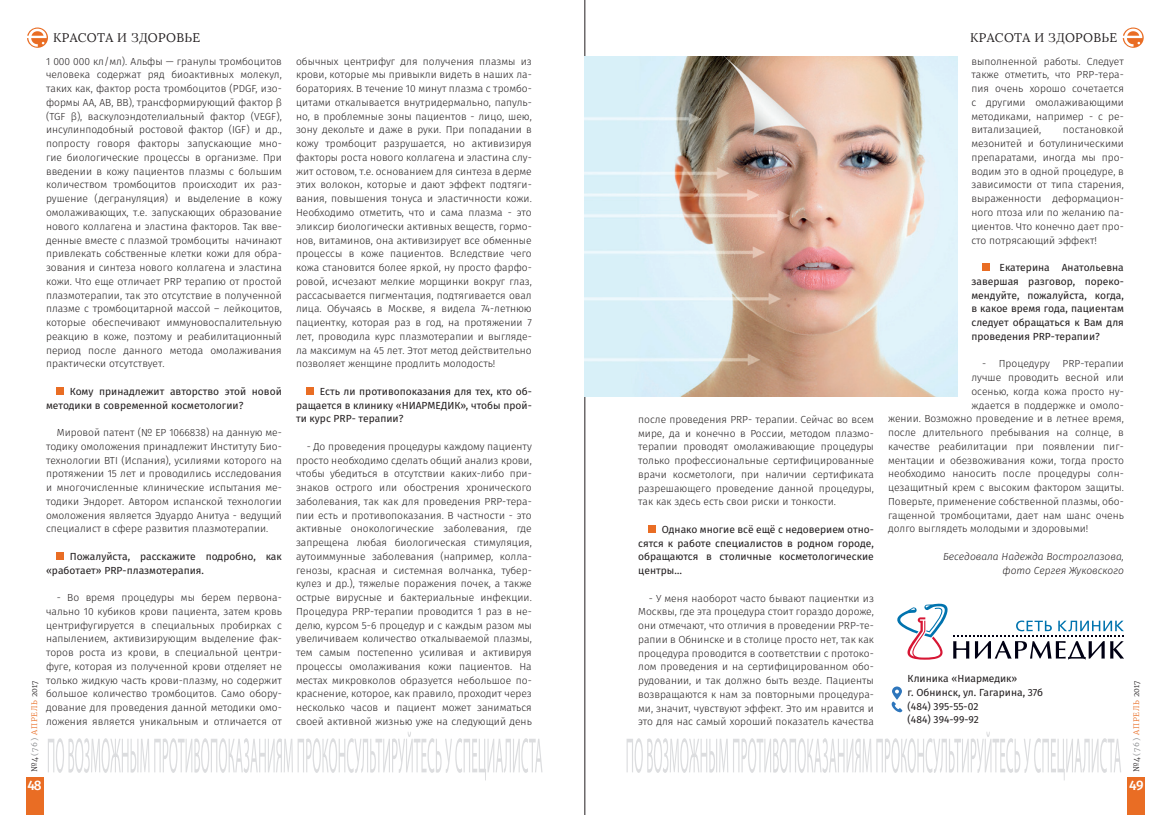
<style>
.page{position:relative;width:1170px;height:815px;background:#fff}
.page>*{position:absolute;margin:0;border:0;box-sizing:border-box;transform-origin:0 0}
.t1{font:500 13.75px "Fira Sans";color:#fff}
.t2{font:12.5px "Lora";letter-spacing:.025em;color:#231f20}
.Основные_абзацы{font:300 10.25px/13.8px "Fira Sans";color:#231f20;text-align:justify}
.Основные_абзацы-2{font:10.25px/13.8px "Fira Sans";color:#231f20;text-align:justify}
.Основные_абзацы-3{font:italic 300 10.25px "Fira Sans";color:#231f20}
.t3{font:300 7.5px "Merriweather";letter-spacing:.1em;color:#231f20}
.s1{color:#808285}
.s2{color:#e96d24}
</style>
<div class="page">
<div style="left:1127px;top:777px;width:17px;height:38px;background:#e96d24"></div>
<div style="left:26px;top:777px;width:17px;height:38px;background:#e96d24"></div>
<svg style="left:1122px;top:28px;width:21px;height:20px"></svg>
<svg style="left:27px;top:28px;width:21px;height:20px"></svg>
<div style="left:57px;top:387px;width:7px;height:8px;background:#e96d24"></div>
<div style="left:57px;top:552px;width:7px;height:8px;background:#e96d24"></div>
<div style="left:306px;top:387px;width:8px;height:8px;background:#e96d24"></div>
<hr style="left:584px;top:0;width:1px;height:815px;background:#231f20">
<svg style="left:897px;top:603px;width:50px;height:57px"></svg>
<svg style="left:953px;top:621px;width:170px;height:39px"></svg>
<svg style="left:891px;top:686px;width:11px;height:26px"></svg>
<svg style="left:48px;top:732px;width:494px;height:48px"></svg>
<svg style="left:626px;top:732px;width:495px;height:48px"></svg>
<div style="left:648px;top:526px;width:8px;height:7px;background:#e96d24"></div>
<div style="left:981px;top:264px;width:8px;height:7px;background:#e96d24"></div>
<img style="left:585px;top:57px;width:372px;height:339px">
<p class="t2" style="left:53px;top:30px;width:149px">Красота и здоровье</p>
<p class="t2" style="left:970px;top:30px;width:149px">Красота и здоровье</p>
<p class="Основные_абзацы" style="left:46px;top:55px;width:237px">1 000 000 кл/мл). Αльфы — гранулы тромбоцитов человека содержат ряд биоактивных молекул, таких как, фактор роста тромбоцитов (PDGF, изо&shy;формы АА, АВ, ВВ), трансформирующий фактор β (TGF β), васкулоэндотелиальный фактор (VEGF), инсулинподобный ростовой фактор (IGF) и др., попросту говоря факторы запускающие мно&shy;гие биологические процессы в организме. При введении в кожу пациентов плазмы с большим количеством тромбоцитов происходит их раз&shy;рушение (дегрануляция) и выделение в кожу омолаживающих, т.е. запускающих образование нового коллагена и эластина факторов. Так вве&shy;денные вместе с плазмой тромбоциты начинают привлекать собственные клетки кожи для обра&shy;зования и синтеза нового коллагена и эластина кожи. Что еще отличает PRP терапию от простой плазмотерапии, так это отсутствие в полученной плазме с тромбоцитарной массой – лейкоцитов, которые обеспечивают иммуновоспалительную реакцию в коже, поэтому и реабилитационный период после данного метода омолаживания практически отсутствует.</p>
<p class="Основные_абзацы-2" style="left:46px;top:385px;width:237px;text-indent:24px">Кому принадлежит авторство этой новой методики в современной косметологии?</p>
<p class="Основные_абзацы" style="left:46px;top:426px;width:237px;text-indent:11px">Мировой патент (№ ЕР 1066838) на данную ме&shy;тодику омоложения принадлежит Институту Био&shy;технологии BTI (Испания), усилиями которого на протяжении 15 лет и проводились исследования и многочисленные клинические испытания ме&shy;тодики Эндорет. Автором испанской технологии омоложения является Эдуардо Анитуа - ведущий специалист в сфере развития плазмотерапии.</p>
<p class="Основные_абзацы-2" style="left:46px;top:550px;width:237px;text-indent:24px">Пожалуйста, расскажите подробно, как «работает» PRP-плазмотерапия.</p>
<p class="Основные_абзацы" style="left:46px;top:591px;width:237px;text-indent:11px">- Во время процедуры мы берем первона&shy;чально 10 кубиков крови пациента, затем кровь центрифугируется в специальных пробирках с напылением, активизирующим выделение фак&shy;торов роста из крови, в специальной центри&shy;фуге, которая из полученной крови отделяет не только жидкую часть крови-плазму, но содержит большое количество тромбоцитов. Само обору&shy;дование для проведения данной методики омо&shy;ложения является уникальным и отличается от</p>
<p class="Основные_абзацы" style="left:971px;top:55px;width:154px">выполненной работы. Следует также отметить, что PRP-тера&shy;пия очень хорошо сочетается с другими омолаживающими методиками, например - с ре&shy;витализацией,</p>
<p class="Основные_абзацы" style="left:296px;top:55px;width:237px">обычных центрифуг для получения плазмы из крови, которые мы привыкли видеть в наших ла&shy;бораториях. В течение 10 минут плазма с тромбо&shy;цитами откалывается внутридермально, папуль&shy;но, в проблемные зоны пациентов - лицо, шею, зону декольте и даже в руки. При попадании в кожу тромбоцит разрушается, но активизируя факторы роста нового коллагена и эластина слу&shy;жит остовом, т.е. основанием для синтеза в дерме этих волокон, которые и дают эффект подтяги&shy;вания, повышения тонуса и эластичности кожи.<br>Необходимо отметить, что и сама плазма - это эликсир биологически активных веществ, гормо&shy;нов, витаминов, она активизирует все обменные процессы в коже пациентов. Вследствие чего кожа становится более яркой, ну просто фарфо&shy;ровой, исчезают мелкие морщинки вокруг глаз, рассасывается пигментация, подтягивается овал лица. Обучаясь в Москве, я видела 74-летнюю пациентку, которая раз в год, на протяжении 7 лет, проводила курс плазмотерапии и выгляде&shy;ла максимум на 45 лет. Этот метод действительно позволяет женщине продлить молодость!</p>
<p class="Основные_абзацы-2" style="left:296px;top:385px;width:237px;text-indent:24px">Есть ли противопоказания для тех, кто об&shy;ращается в клинику «НИАРМЕДИК», чтобы прой&shy;ти курс PRP- терапии?</p>
<p class="Основные_абзацы" style="left:296px;top:440px;width:237px;text-indent:11px">- До проведения процедуры каждому пациенту просто необходимо сделать общий анализ крови, чтобы убедиться в отсутствии каких-либо при&shy;знаков острого или обострения хронического заболевания, так как для проведения PRP-тера&shy;пии есть и противопоказания. В частности - это активные онокологические заболевания, где запрещена любая биологическая стимуляция, аутоиммунные заболевания (например, колла&shy;генозы, красная и системная волчанка, тубер&shy;кулез и др.), тяжелые поражения почек, а также острые вирусные и бактериальные инфекции.<br>Процедура PRP-терапии проводится 1 раз в не&shy;делю, курсом 5-6 процедур и с каждым разом мы увеличиваем количество откалываемой плазмы, тем самым постепенно усиливая и активируя процессы омолаживания кожи пациентов. На местах микровколов образуется небольшое по&shy;краснение, которое, как правило, проходит через несколько часов и пациент может заниматься своей активной жизнью уже на следующий день</p>
<p class="Основные_абзацы" style="left:971px;top:124px;width:154px;text-indent:91px">постановкой мезонитей и ботулиническими препаратами, иногда мы про&shy;водим это в одной процедуре, в зависимости от типа старения, выраженности деформацион&shy;ного птоза или по желанию па&shy;циентов. Что конечно дает про&shy;сто потрясающий эффект!</p>
<p class="Основные_абзацы-2" style="left:971px;top:261px;width:154px;text-indent:28px">Екатерина Анатольевна завершая разговор, пореко&shy;мендуйте, пожалуйста, когда, в какое время года, пациентам следует обращаться к Вам для проведения PRP-терапии?</p>
<p class="Основные_абзацы" style="left:981px;top:358px;width:143px">- Процедуру PRP-терапии</p>
<p class="Основные_абзацы" style="left:971px;top:371px;width:154px">лучше проводить весной или</p>
<p class="Основные_абзацы" style="left:971px;top:385px;width:154px">осенью, когда кожа просто ну-</p>
<p class="Основные_абзацы" style="left:971px;top:399px;width:154px">ждается в поддержке и омоло-</p>
<p class="Основные_абзацы" style="left:888px;top:413px;width:237px">жении. Возможно проведение и в летнее время,</p>
<p class="Основные_абзацы" style="left:888px;top:426px;width:237px">после длительного пребывания на солнце, в</p>
<p class="Основные_абзацы" style="left:888px;top:440px;width:237px">качестве реабилитации при появлении пиг-</p>
<p class="Основные_абзацы" style="left:888px;top:454px;width:237px">ментации и обезвоживания кожи, тогда просто</p>
<p class="Основные_абзацы" style="left:888px;top:468px;width:237px">необходимо наносить после процедуры солн-</p>
<p class="Основные_абзацы" style="left:888px;top:481px;width:237px">цезащитный крем с высоким фактором защиты.</p>
<p class="Основные_абзацы" style="left:888px;top:495px;width:237px">Поверьте, применение собственной плазмы, обо-</p>
<p class="Основные_абзацы" style="left:888px;top:509px;width:237px">гащенной тромбоцитами, дает нам шанс очень</p>
<p class="Основные_абзацы" style="left:888px;top:523px;width:202px">долго выглядеть молодыми и здоровыми!</p>
<p class="Основные_абзацы-3" style="left:943px;top:549px;width:182px">Беседовала Надежда Востроглазова,</p>
<p class="Основные_абзацы-3" style="left:1002px;top:563px;width:123px">фото Сергея Жуковского</p>
<p class="Основные_абзацы" style="left:638px;top:413px;width:237px">после проведения PRP- терапии. Сейчас во всем мире, да и конечно в России, методом плазмо&shy;терапии проводят омолаживающие процедуры только профессиональные сертифицированные врачи косметологи, при наличии сертификата разрешающего проведение данной процедуры, так как здесь есть свои риски и тонкости.</p>
<p class="Основные_абзацы-2" style="left:638px;top:523px;width:237px;text-indent:24px">Однако многие всё ещё с недоверием отно&shy;сятся к работе специалистов в родном городе, обращаются в столичные косметологические центры…</p>
<p class="Основные_абзацы" style="left:638px;top:592px;width:237px;text-indent:11px">- У меня наоборот часто бывают пациентки из Москвы, где эта процедура стоит гораздо дороже, они отмечают, что отличия в проведении PRP-те&shy;рапии в Обнинске и в столице просто нет, так как процедура проводится в соответствии с протоко&shy;лом проведения и на сертифицированном обо&shy;рудовании, и так должно быть везде. Пациенты возвращаются к нам за повторными процедура&shy;ми, значит, чувствуют эффект. Это им нравится и это для нас самый хороший показатель качества</p>
<p class="Основные_абзацы-2" style="left:907px;top:672px;width:111px">Клиника «Ниармедик»</p>
<p class="Основные_абзацы-2" style="left:907px;top:686px;width:137px">г. Обнинск, ул. Гагарина, 37б</p>
<p class="Основные_абзацы-2" style="left:907px;top:700px;width:72px">(484) 395-55-02</p>
<p class="Основные_абзацы-2" style="left:907px;top:714px;width:73px">(484) 394-99-92</p>
<p class="t3" style="left:29px;top:772px;width:94px;rotate:-90deg">№4<span class="s1">(76)</span> <span class="s2">АПРЕЛЬ</span> 2017</p>
<p class="t3" style="left:1131px;top:772px;width:94px;rotate:-90deg">№4<span class="s1">(76)</span> <span class="s2">АПРЕЛЬ</span> 2017</p>
<p class="t1" style="left:27px;top:776px;width:16px">48</p>
<p class="t1" style="left:1129px;top:776px;width:16px">49</p>
</div>
